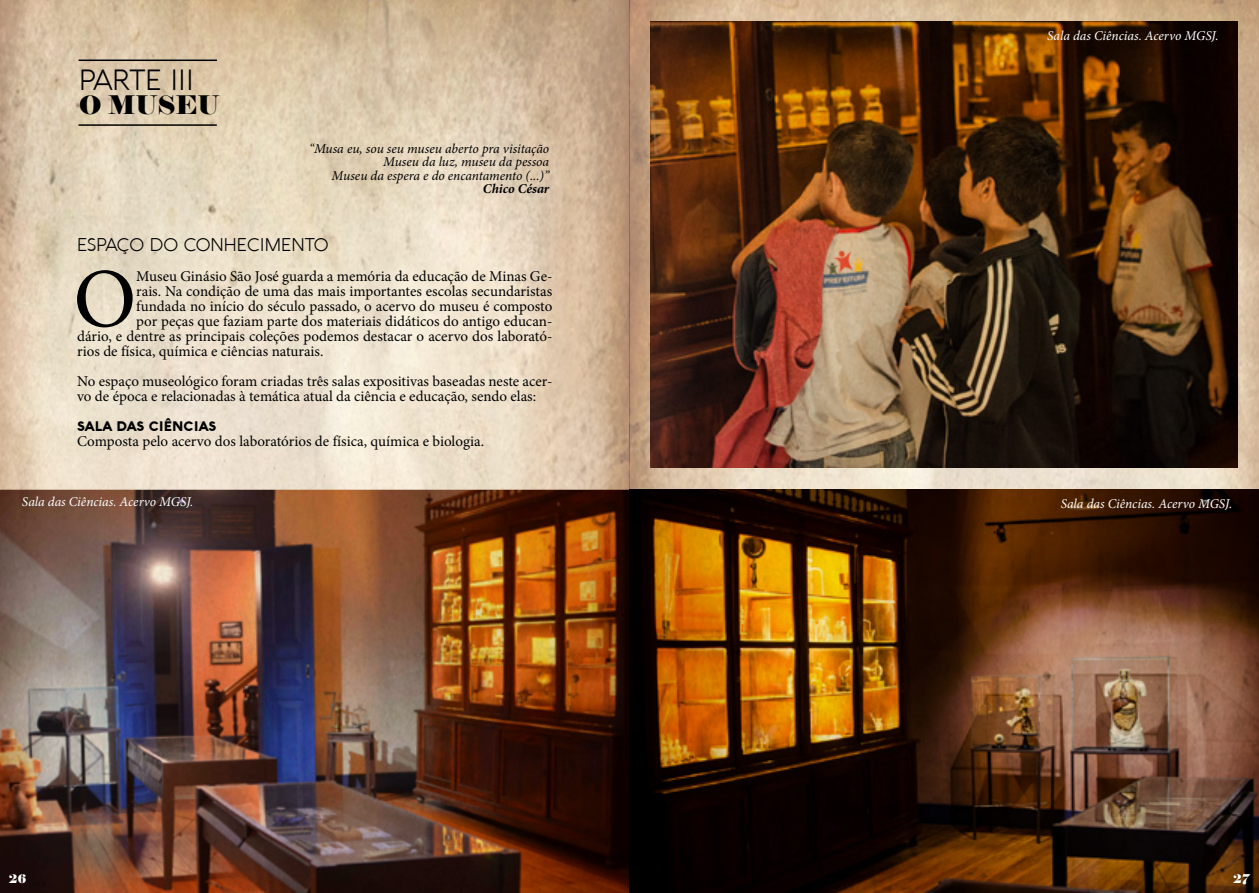
<style>
.page{position:relative;width:1259px;height:893px;background:#fff}
.page>*{position:absolute;margin:0;border:0;box-sizing:border-box;transform-origin:0 0}
.t1{font:84.3px "Minion Pro";color:#000}
.t2{font:300 28.5px "Aquawax";color:#000}
.t3{font:25.5px "Elephant";color:#000}
.t4{font:300 18px "Aquawax";color:#000}
.t5{font:15px/15px "Minion Pro";color:#000}
.t6{font:italic 13.5px/13.5px "Minion Pro";letter-spacing:-.005em;color:#000;text-align:right}
.t7{font:italic 13.5px "Minion Pro";letter-spacing:-.005em;color:#fff}
.t8{font:900 13.5px "Aquawax";color:#000}
.t9{font:italic 700 13.5px "Minion Pro";color:#000}
.t10{font:12px "Elephant";color:#fff}
</style>
<div class="page">
<img style="left:0;top:0;width:1259px;height:490px">
<img style="left:0;top:490px;width:1259px;height:403px">
<hr style="left:79px;top:60px;width:138px;height:1px;background:#000">
<hr style="left:78px;top:124px;width:139px;height:2px;background:#000">
<img style="left:651px;top:21px;width:586px;height:446px">
<h2 class="t2" style="left:79px;top:63px;width:117px">PARTE III</h2>
<h3 class="t3" style="left:79px;top:89px;width:142px">O MUSEU</h3>
<p class="t6" style="left:309px;top:142px;width:241px">“Musa eu, sou seu museu aberto pra visitação<br>Museu da luz, museu da pessoa<br>Museu da espera e do encantamento (...)”</p>
<p class="t9" style="left:483px;top:179px;width:68px">Chico César</p>
<p class="t4" style="left:77px;top:234px;width:253px">ESPAÇO DO CONHECIMENTO</p>
<h1 class="t1" style="left:73px;top:243px;width:64px">O</h1>
<p class="t5" style="left:136px;top:269px;width:417px">Museu Ginásio São José guarda a memória da educação de Minas Ge-</p>
<p class="t5" style="left:136px;top:284px;width:417px">rais. Na condição de uma das mais importantes escolas secundaristas</p>
<p class="t5" style="left:136px;top:299px;width:417px">fundada no início do século passado, o acervo do museu é composto</p>
<p class="t5" style="left:136px;top:314px;width:417px">por peças que faziam parte dos materiais didáticos do antigo educan-</p>
<p class="t5" style="left:77px;top:329px;width:477px">dário, e dentre as principais coleções podemos destacar o acervo dos laborató-</p>
<p class="t5" style="left:77px;top:344px;width:248px">rios de física, química e ciências naturais.</p>
<p class="t5" style="left:77px;top:374px;width:477px">No espaço museológico foram criadas três salas expositivas baseadas neste acer&shy;vo de época e relacionadas à temática atual da ciência e educação, sendo elas:</p>
<p class="t8" style="left:77px;top:417px;width:141px">SALA DAS CIÊNCIAS</p>
<p class="t5" style="left:77px;top:434px;width:408px">Composta pelo acervo dos laboratórios de física, química e biologia.</p>
<p class="t7" style="left:22px;top:493px;width:173px">Sala das Ciências. Acervo MGSJ.</p>
<p class="t10" style="left:9px;top:871px;width:19px">26</p>
<p class="t7" style="left:1047px;top:27px;width:173px">Sala das Ciências. Acervo MGSJ.</p>
<p class="t7" style="left:1060px;top:495px;width:173px">Sala das Ciências. Acervo MGSJ.</p>
<p class="t10" style="left:1233px;top:871px;width:18px">27</p>
</div>
